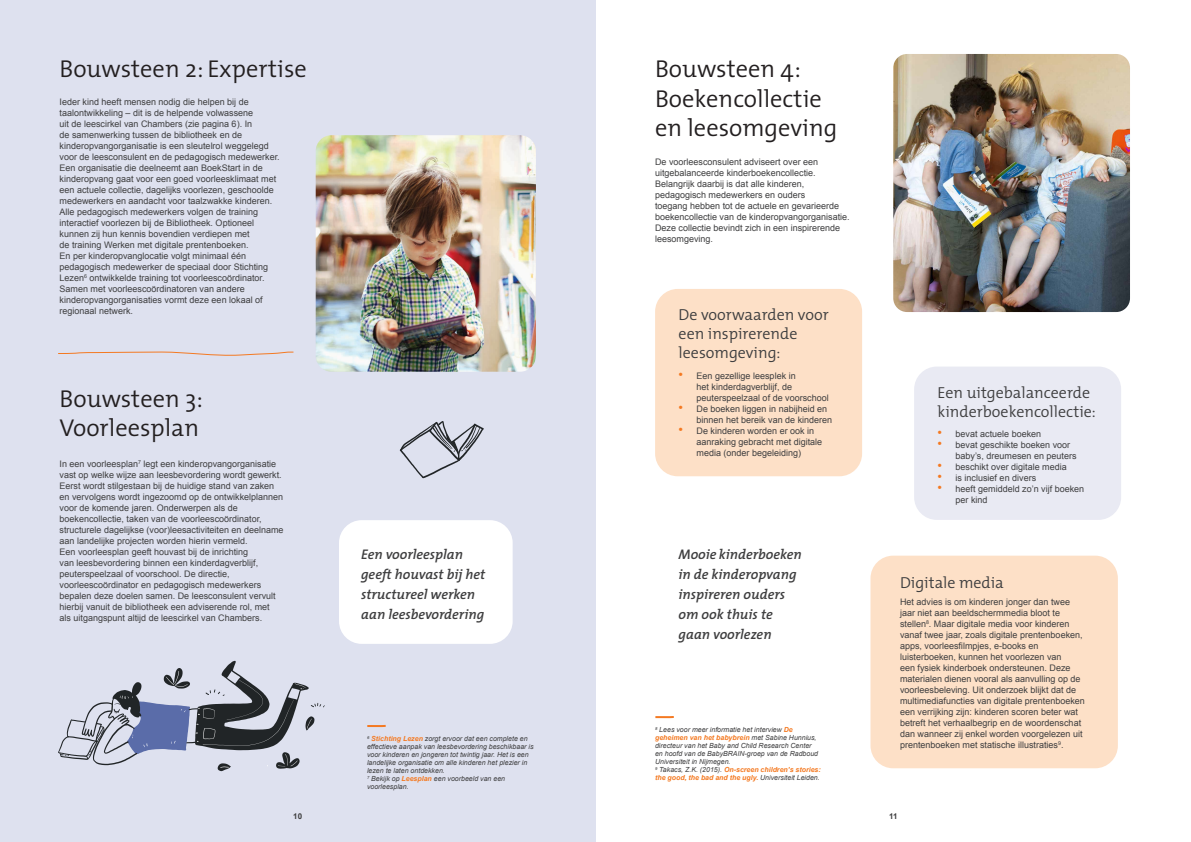
<style>
.page{position:relative;width:1191px;height:842px;background:#fff}
.page>*{position:absolute;margin:0;border:0;box-sizing:border-box;transform-origin:0 0}
.t1{font:300 24.5px/29.4px "The Mix";color:#231f20}
.t2{font:300 16px/19.2px "The Mix";color:#3e3e3f}
.t3{font:italic 600 14px/20px "The Mix";color:#3e3e3f}
.t4{font:9px/11px "Arial";color:#3e3e3f}
.t5{font:700 8px "Arial";color:#3e3e3f}
.t6{font:italic 7px/8px "Arial";color:#3e3e3f}
.s1{font-size:13px;color:#f47921}
.s2{font-weight:700;color:#f47921}
</style>
<div class="page">
<div style="left:0;top:0;width:595px;height:842px;background:#dee1ef"></div>
<img style="left:316px;top:135px;width:220px;height:237px">
<svg style="left:58px;top:351px;width:236px;height:5px"></svg>
<div style="left:339px;top:520px;width:173px;height:124px;background:#fff;border-radius:23px"></div>
<img style="left:893px;top:54px;width:237px;height:258px">
<svg style="left:58px;top:661px;width:267px;height:110px"></svg>
<svg style="left:367px;top:724px;width:19px;height:4px"></svg>
<svg style="left:655px;top:716px;width:19px;height:3px"></svg>
<div style="left:655px;top:289px;width:207px;height:187px;background:#fde0c7;border-radius:23px"></div>
<div style="left:870px;top:556px;width:247px;height:212px;background:#fde0c7;border-radius:23px"></div>
<div style="left:914px;top:367px;width:207px;height:153px;background:#e9eaf3;border-radius:23px"></div>
<svg style="left:400px;top:421px;width:84px;height:57px"></svg>
<h1 class="t1" style="left:60px;top:53px;width:249px">Bouwsteen 2: Expertise</h1>
<p class="t4" style="left:60px;top:96px;width:222px">Ieder kind heeft mensen nodig die helpen bij de taalontwikkeling – dit is de helpende volwassene<br>uit de leescirkel van Chambers (zie pagina 6). In<br>de samenwerking tussen de bibliotheek en de kinderopvangorganisatie is een sleutelrol weggelegd voor de leesconsulent en de pedagogisch medewerker.<br>Een organisatie die deelneemt aan BoekStart in de kinderopvang gaat voor een goed voorleesklimaat met een actuele collectie, dagelijks voorlezen, geschoolde medewerkers en aandacht voor taalzwakke kinderen.<br>Alle pedagogisch medewerkers volgen de training interactief voorlezen bij de Bibliotheek. Optioneel kunnen zij hun kennis bovendien verdiepen met<br>de training Werken met digitale prentenboeken.<br>En per kinderopvanglocatie volgt minimaal één pedagogisch medewerker de speciaal door Stichting Lezen<sup>6</sup> ontwikkelde training tot voorleescoördinator.<br>Samen met voorleescoördinatoren van andere kinderopvangorganisaties vormt deze een lokaal of regionaal netwerk.</p>
<h1 class="t1" style="left:60px;top:383px;width:145px">Bouwsteen 3:<br>Voorleesplan</h1>
<p class="t4" style="left:60px;top:458px;width:225px">In een voorleesplan<sup>7</sup> legt een kinderopvangorganisatie vast op welke wijze aan leesbevordering wordt gewerkt.<br>Eerst wordt stilgestaan bij de huidige stand van zaken en vervolgens wordt ingezoomd op de ontwikkelplannen voor de komende jaren. Onderwerpen als de boekencollectie, taken van de voorleescoördinator, structurele dagelijkse (voor)leesactiviteiten en deelname aan landelijke projecten worden hierin vermeld.<br>Een voorleesplan geeft houvast bij de inrichting<br>van leesbevordering binnen een kinderdagverblijf, peuterspeelzaal of voorschool. De directie, voorleescoördinator en pedagogisch medewerkers bepalen deze doelen samen. De leesconsulent vervult hierbij vanuit de bibliotheek een adviserende rol, met<br>als uitgangspunt altijd de leescirkel van Chambers.</p>
<p class="t5" style="left:293px;top:811px;width:10px">10</p>
<h1 class="t1" style="left:655px;top:54px;width:184px">Bouwsteen 4:<br>Boekencollectie en leesomgeving</h1>
<p class="t4" style="left:655px;top:156px;width:196px">De voorleesconsulent adviseert over een uitgebalanceerde kinderboekencollectie.<br>Belangrijk daarbij is dat alle kinderen, pedagogisch medewerkers en ouders<br>toegang hebben tot de actuele en gevarieerde boekencollectie van de kinderopvangorganisatie.<br>Deze collectie bevindt zich in een inspirerende leesomgeving.</p>
<h2 class="t2" style="left:678px;top:304px;width:152px">De voorwaarden voor een inspirerende leesomgeving:</h2>
<p class="t4" style="left:696px;top:370px;width:134px;text-indent:-18px"><span class="s1">•</span> Een gezellige leesplek in<br>het kinderdagverblijf, de peuterspeelzaal of de voorschool</p>
<p class="t4" style="left:696px;top:403px;width:137px;text-indent:-18px"><span class="s1">•</span> De boeken liggen in nabijheid en binnen het bereik van de kinderen</p>
<p class="t4" style="left:696px;top:425px;width:127px;text-indent:-18px"><span class="s1">•</span> De kinderen worden er ook in aanraking gebracht met digitale media (onder begeleiding)</p>
<h3 class="t3" style="left:361px;top:543px;width:126px">Een voorleesplan geeft houvast bij het structureel werken aan leesbevordering</h3>
<h3 class="t3" style="left:678px;top:543px;width:125px">Mooie kinderboeken in de kinderopvang inspireren ouders om ook thuis te gaan voorlezen</h3>
<p class="t6" style="left:367px;top:735px;width:168px"><sup>6</sup> <span class="s2">Stichting Lezen</span> zorgt ervoor dat een complete en effectieve aanpak van leesbevordering beschikbaar is voor kinderen en jongeren tot twintig jaar. Het is een landelijke organisatie om alle kinderen het plezier in lezen te laten ontdekken.<br><sup>7</sup> Bekijk op <span class="s2">Leesplan</span> een voorbeeld van een voorleesplan.</p>
<p class="t6" style="left:655px;top:726px;width:167px"><sup>8</sup> Lees voor meer informatie het interview <span class="s2">De geheimen van het babybrein</span> met Sabine Hunnius, directeur van het Baby and Child Research Center en hoofd van de BabyBRAIN-groep van de Radboud Universiteit in Nijmegen.<br><sup>9</sup> Takacs, Z.K. (2015). <span class="s2">On-screen children’s stories: the good, the bad and the ugly.</span> Universiteit Leiden.</p>
<h2 class="t2" style="left:937px;top:382px;width:160px">Een uitgebalanceerde kinderboekencollectie:</h2>
<p class="t4" style="left:937px;top:428px;width:105px"><span class="s1">•</span> bevat actuele boeken</p>
<p class="t4" style="left:955px;top:439px;width:122px;text-indent:-18px"><span class="s1">•</span> bevat geschikte boeken voor baby’s, dreumesen en peuters</p>
<p class="t4" style="left:937px;top:461px;width:131px"><span class="s1">•</span> beschikt over digitale media</p>
<p class="t4" style="left:937px;top:472px;width:100px"><span class="s1">•</span> is inclusief en divers</p>
<p class="t4" style="left:955px;top:483px;width:130px;text-indent:-18px"><span class="s1">•</span> heeft gemiddeld zo’n vijf boeken per kind</p>
<h2 class="t2" style="left:900px;top:572px;width:105px">Digitale media</h2>
<p class="t4" style="left:900px;top:597px;width:186px">Het advies is om kinderen jonger dan twee jaar niet aan beeldschermmedia bloot te stellen<sup>8</sup>. Maar digitale media voor kinderen vanaf twee jaar, zoals digitale prentenboeken, apps, voorleesfilmpjes, e-books en luisterboeken, kunnen het voorlezen van<br>een fysiek kinderboek ondersteunen. Deze materialen dienen vooral als aanvulling op de voorleesbeleving. Uit onderzoek blijkt dat de multimediafuncties van digitale prentenboeken een verrijking zijn: kinderen scoren beter wat betreft het verhaalbegrip en de woordenschat dan wanneer zij enkel worden voorgelezen uit prentenboeken met statische illustraties<sup>9</sup>.</p>
<p class="t5" style="left:889px;top:811px;width:10px">11</p>
</div>
